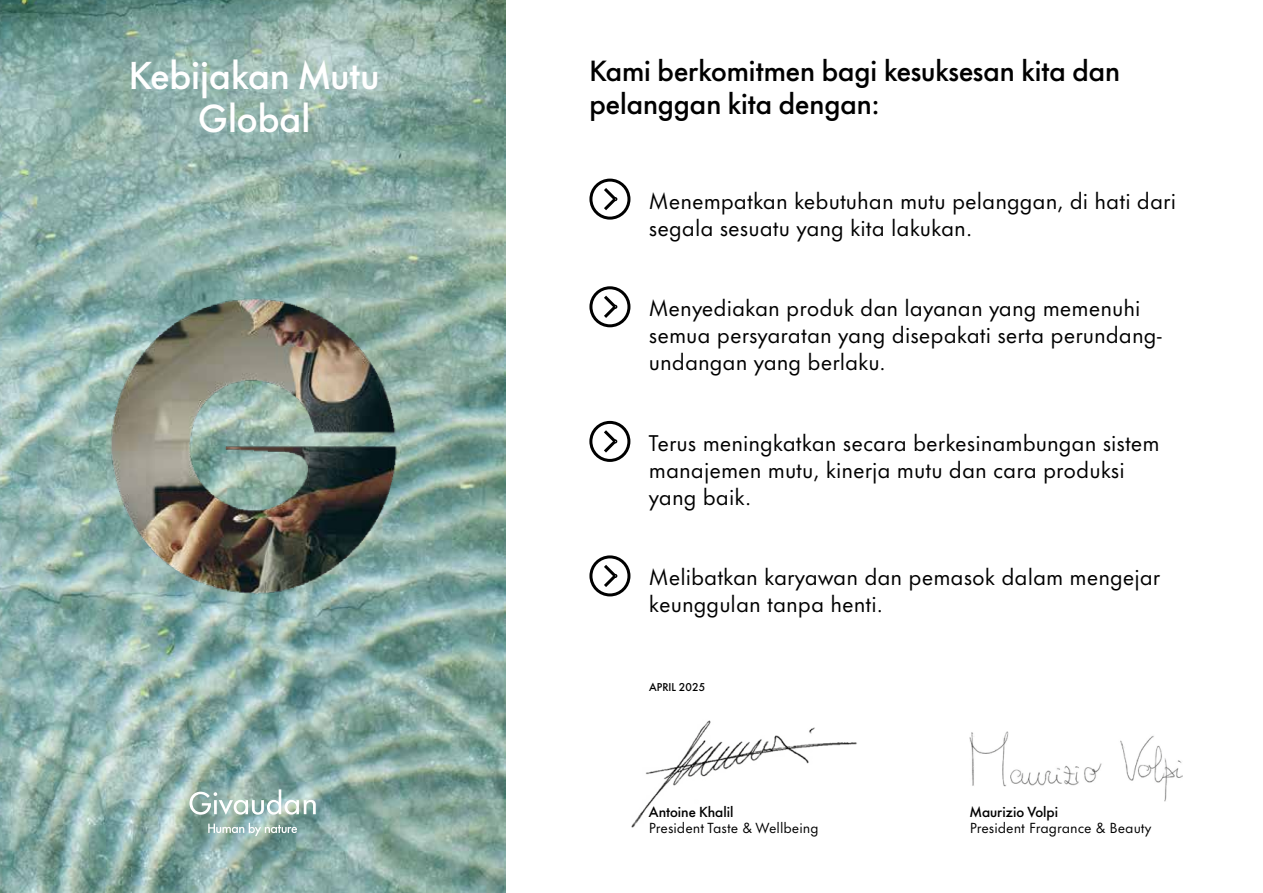
<style>
.page{position:relative;width:1263px;height:893px;background:#fff}
.page>*{position:absolute;margin:0;border:0;box-sizing:border-box;transform-origin:0 0}
.t1{font:500 36px/43.2px "Futura Now Headline";color:#fff;text-align:center}
.t2{font:500 27px/32.4px "Futura Now Headline";color:#000}
.t3{font:21px/27px "Futura Now Text";color:#000}
.t4{font:13.5px "Futura Now Text";color:#000}
.t5{font:500 13.5px "Futura Now Headline";color:#000}
.t6{font:500 10.5px "Futura Now Headline";letter-spacing:.01em;color:#000}
</style>
<div class="page">
<svg style="left:0;top:0;width:505px;height:893px;background:#8bada6"></svg>
<svg style="left:208px;top:823px;width:89px;height:13px"></svg>
<svg style="left:189px;top:789px;width:127px;height:26px"></svg>
<img style="left:105px;top:298px;width:298px;height:297px">
<img style="left:631px;top:720px;width:226px;height:108px">
<img style="left:970px;top:731px;width:212px;height:70px">
<div style="left:589px;top:179px;width:41px;height:41px;border:3px solid #000;border-radius:50%"></div>
<svg style="left:604px;top:188px;width:14px;height:23px"></svg>
<div style="left:589px;top:286px;width:41px;height:41px;border:3px solid #000;border-radius:50%"></div>
<svg style="left:604px;top:295px;width:14px;height:23px"></svg>
<div style="left:589px;top:421px;width:41px;height:41px;border:3px solid #000;border-radius:50%"></div>
<svg style="left:604px;top:430px;width:14px;height:23px"></svg>
<div style="left:589px;top:555px;width:41px;height:41px;border:3px solid #000;border-radius:50%"></div>
<svg style="left:604px;top:565px;width:14px;height:22px"></svg>
<h1 class="t1" style="left:129px;top:51px;width:252px">Kebijakan Mutu<br>Global</h1>
<p class="t2" style="left:589px;top:53px;width:532px">Kami berkomitmen bagi kesuksesan kita dan pelanggan kita dengan:</p>
<p class="t3" style="left:649px;top:186px;width:528px">Menempatkan kebutuhan mutu pelanggan, di hati dari segala sesuatu yang kita lakukan.</p>
<p class="t3" style="left:649px;top:293px;width:515px">Menyediakan produk dan layanan yang memenuhi semua persyaratan yang disepakati serta perundang&shy;undangan yang berlaku.</p>
<p class="t3" style="left:649px;top:428px;width:512px">Terus meningkatkan secara berkesinambungan sistem manajemen mutu, kinerja mutu dan cara produksi yang baik.</p>
<p class="t3" style="left:649px;top:563px;width:513px">Melibatkan karyawan dan pemasok dalam mengejar keunggulan tanpa henti.</p>
<p class="t6" style="left:649px;top:679px;width:57px">APRIL 2025</p>
<p class="t5" style="left:649px;top:801px;width:86px">Antoine Khalil</p>
<p class="t4" style="left:649px;top:817px;width:171px">President Taste &amp; Wellbeing</p>
<p class="t5" style="left:970px;top:801px;width:90px">Maurizio Volpi</p>
<p class="t4" style="left:970px;top:817px;width:183px">President Fragrance &amp; Beauty</p>
</div>
